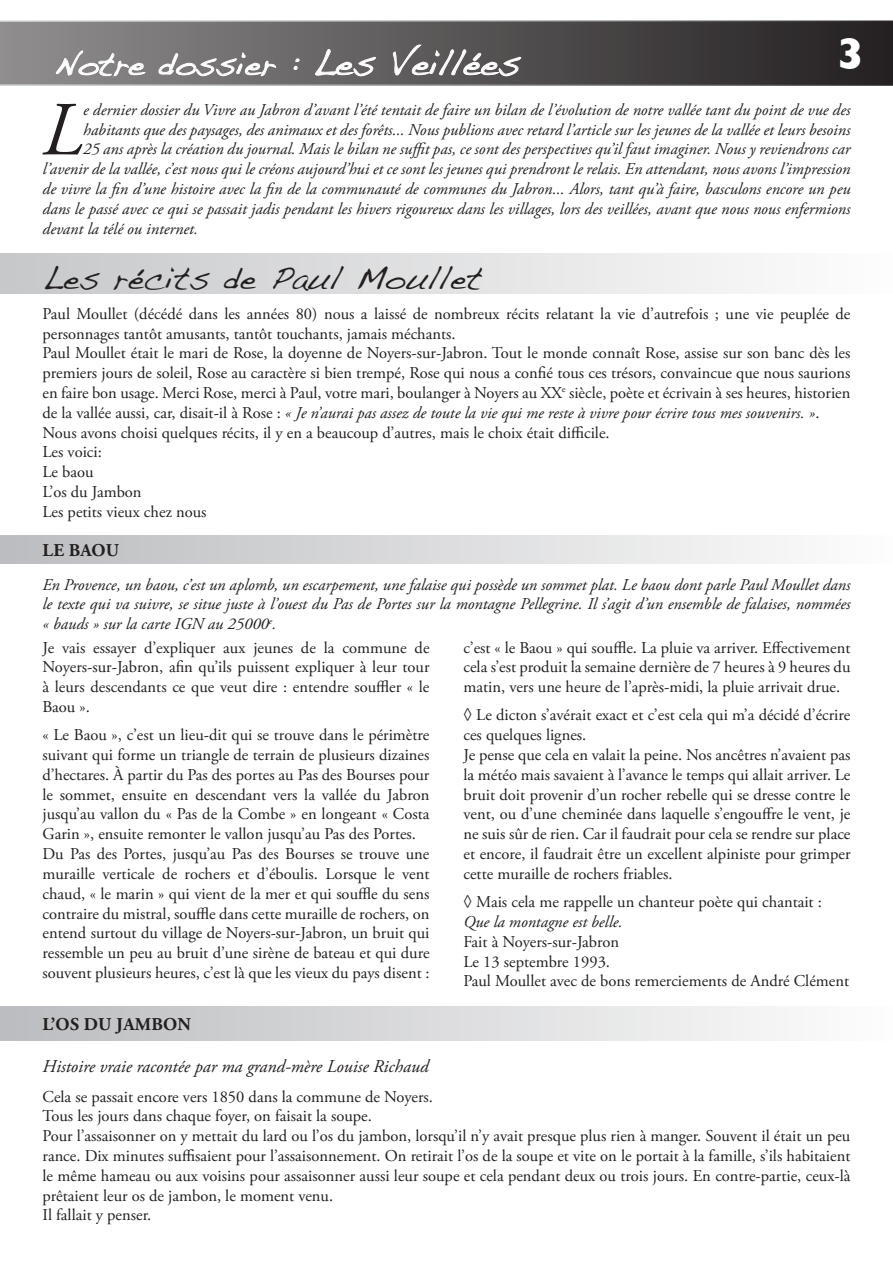
<style>
.page{position:relative;width:893px;height:1263px;background:#fff}
.page>*{position:absolute;margin:0;border:0;box-sizing:border-box;transform-origin:0 0}
.t1{font:italic 76.2px "Adobe Garamond Pro";color:#231f20}
.t2{font:700 45px "Gill Sans";color:#fff}
.t3{font:33px "Handwriting Dakota";color:#fff}
.t4{font:33px "Handwriting Dakota";color:#231f20}
.t5{font:italic 18px "Adobe Garamond Pro";color:#231f20}
.t6{font:700 18px "Adobe Garamond Pro";letter-spacing:.015em;color:#231f20}
.t7{font:16.5px/19.8px "Adobe Garamond Pro";color:#231f20}
.t8{font:italic 16.5px/19.8px "Adobe Garamond Pro";color:#231f20;text-align:justify}
.s1{font-size:36px}
.s2{font-style:italic}
</style>
<div class="page">
<svg style="left:0;top:21px;width:893px;height:65px;background:#585555"></svg>
<svg style="left:55px;top:50px;width:91px;height:26px;background:#999798"></svg>
<svg style="left:158px;top:52px;width:118px;height:24px;background:#8f8d8d"></svg>
<svg style="left:293px;top:58px;width:7px;height:12px"></svg>
<svg style="left:315px;top:49px;width:61px;height:28px;background:#7f7d7d"></svg>
<svg style="left:393px;top:44px;width:129px;height:42px;background:#6f6c6d"></svg>
<div style="left:0;top:535px;width:893px;height:29px;background:linear-gradient(to right,#bbbcbf,#fdfdfd)"></div>
<div style="left:0;top:253px;width:893px;height:41px;background:linear-gradient(to right,#c6c7c9,#fdfdfd)"></div>
<div style="left:0;top:1006px;width:893px;height:34px;background:linear-gradient(to right,#bbbcbf,#fdfdfd)"></div>
<h3 class="t3" style="left:54px;top:44px;width:468px">Notre dossier : <span class="s1">Les Veillées</span></h3>
<h2 class="t2" style="left:837px;top:27px;width:28px">3</h2>
<h1 class="t1" style="left:42px;top:84px;width:43px">L</h1>
<p class="t8" style="left:83px;top:100px;width:769px">e dernier dossier du Vivre au Jabron d’avant l’été tentait de faire un bilan de l’évolution de notre vallée tant du point de vue des</p>
<p class="t8" style="left:83px;top:120px;width:769px">habitants que des paysages, des animaux et des forêts... Nous publions avec retard l’article sur les jeunes de la vallée et leurs besoins</p>
<p class="t8" style="left:83px;top:140px;width:769px">25 ans après la création du journal. Mais le bilan ne suffit pas, ce sont des perspectives qu’il faut imaginer. Nous y reviendrons car</p>
<p class="t8" style="left:43px;top:159px;width:809px">l’avenir de la vallée, c’est nous qui le créons aujourd’hui et ce sont les jeunes qui prendront le relais. En attendant, nous avons l’impression</p>
<p class="t8" style="left:43px;top:179px;width:809px">de vivre la fin d’une histoire avec la fin de la communauté de communes du Jabron... Alors, tant qu’à faire, basculons encore un peu</p>
<p class="t8" style="left:43px;top:199px;width:809px">dans le passé avec ce qui se passait jadis pendant les hivers rigoureux dans les villages, lors des veillées, avant que nous nous enfermions</p>
<p class="t8" style="left:43px;top:219px;width:157px">devant la télé ou internet.</p>
<h3 class="t4" style="left:43px;top:258px;width:441px">Les récits de Paul Moullet</h3>
<p class="t7" style="left:43px;top:304px;width:809px">Paul Moullet (décédé dans les années 80) nous a laissé de nombreux récits relatant la vie d’autrefois ; une vie peuplée de personnages tantôt amusants, tantôt touchants, jamais méchants.<br>Paul Moullet était le mari de Rose, la doyenne de Noyers-sur-Jabron. Tout le monde connaît Rose, assise sur son banc dès les premiers jours de soleil, Rose au caractère si bien trempé, Rose qui nous a confié tous ces trésors, convaincue que nous saurions en faire bon usage. Merci Rose, merci à Paul, votre mari, boulanger à Noyers au XX<sup>e</sup> siècle, poète et écrivain à ses heures, historien de la vallée aussi, car, disait-il à Rose : <span class="s2">« Je n’aurai pas assez de toute la vie qui me reste à vivre pour écrire tous mes souvenirs. »</span>.<br>Nous avons choisi quelques récits, il y en a beaucoup d’autres, mais le choix était difficile.<br>Les voici:<br>Le baou<br>L’os du Jambon<br>Les petits vieux chez nous</p>
<p class="t6" style="left:43px;top:540px;width:78px">LE BAO U</p>
<p class="t8" style="left:43px;top:575px;width:809px">En Provence, un baou, c’est un aplomb, un escarpement, une falaise qui possède un sommet plat. Le baou dont parle Paul Moullet dans le texte qui va suivre, se situe juste à l’ouest du Pas de Portes sur la montagne Pellegrine. Il s’agit d’un ensemble de falaises, nommées « bauds » sur la carte IGN au 25000<sup>e</sup>.</p>
<p class="t7" style="left:43px;top:638px;width:388px;text-align:justify">Je vais essayer d’expliquer aux jeunes de la commune de Noyers-sur-Jabron, afin qu’ils puissent expliquer à leur tour à leurs descendants ce que veut dire : entendre souffler « le Baou ».</p>
<p class="t7" style="left:43px;top:726px;width:388px">« Le Baou », c’est un lieu-dit qui se trouve dans le périmètre suivant qui forme un triangle de terrain de plusieurs dizaines d’hectares. À partir du Pas des portes au Pas des Bourses pour le sommet, ensuite en descendant vers la vallée du Jabron jusqu’au vallon du « Pas de la Combe » en longeant « Costa Garin », ensuite remonter le vallon jusqu’au Pas des Portes.<br>Du Pas des Portes, jusqu’au Pas des Bourses se trouve une muraille verticale de rochers et d’éboulis. Lorsque le vent chaud, « le marin » qui vient de la mer et qui souffle du sens contraire du mistral, souffle dans cette muraille de rochers, on entend surtout du village de Noyers-sur-Jabron, un bruit qui ressemble un peu au bruit d’une sirène de bateau et qui dure souvent plusieurs heures, c’est là que les vieux du pays disent :</p>
<p class="t6" style="left:43px;top:1014px;width:146px">L’OS DU JAMBON</p>
<p class="t5" style="left:43px;top:1055px;width:388px">Histoire vraie racontée par ma grand-mère Louise Richaud</p>
<p class="t7" style="left:463px;top:638px;width:388px;text-align:justify">c’est « le Baou » qui souffle. La pluie va arriver. Effectivement cela s’est produit la semaine dernière de 7 heures à 9 heures du matin, vers une heure de l’après-midi, la pluie arrivait drue.</p>
<p class="t7" style="left:463px;top:706px;width:388px">◊ Le dicton s’avérait exact et c’est cela qui m’a décidé d’écrire ces quelques lignes.<br>Je pense que cela en valait la peine. Nos ancêtres n’avaient pas la météo mais savaient à l’avance le temps qui allait arriver. Le bruit doit provenir d’un rocher rebelle qui se dresse contre le vent, ou d’une cheminée dans laquelle s’engouffre le vent, je ne suis sûr de rien. Car il faudrait pour cela se rendre sur place et encore, il faudrait être un excellent alpiniste pour grimper cette muraille de rochers friables.</p>
<p class="t7" style="left:463px;top:893px;width:360px">◊ Mais cela me rappelle un chanteur poète qui chantait :</p>
<p class="t8" style="left:463px;top:912px;width:161px">Que la montagne est belle.</p>
<p class="t7" style="left:463px;top:932px;width:387px">Fait à Noyers-sur-Jabron<br>Le 13 septembre 1993.<br>Paul Moullet avec de bons remerciements de André Clément</p>
<p class="t7" style="left:43px;top:1087px;width:809px">Cela se passait encore vers 1850 dans la commune de Noyers.<br>Tous les jours dans chaque foyer, on faisait la soupe.<br>Pour l’assaisonner on y mettait du lard ou l’os du jambon, lorsqu’il n’y avait presque plus rien à manger. Souvent il était un peu rance. Dix minutes suffisaient pour l’assaisonnement. On retirait l’os de la soupe et vite on le portait à la famille, s’ils habitaient le même hameau ou aux voisins pour assaisonner aussi leur soupe et cela pendant deux ou trois jours. En contre-partie, ceux-là prêtaient leur os de jambon, le moment venu.<br>Il fallait y penser.</p>
</div>
